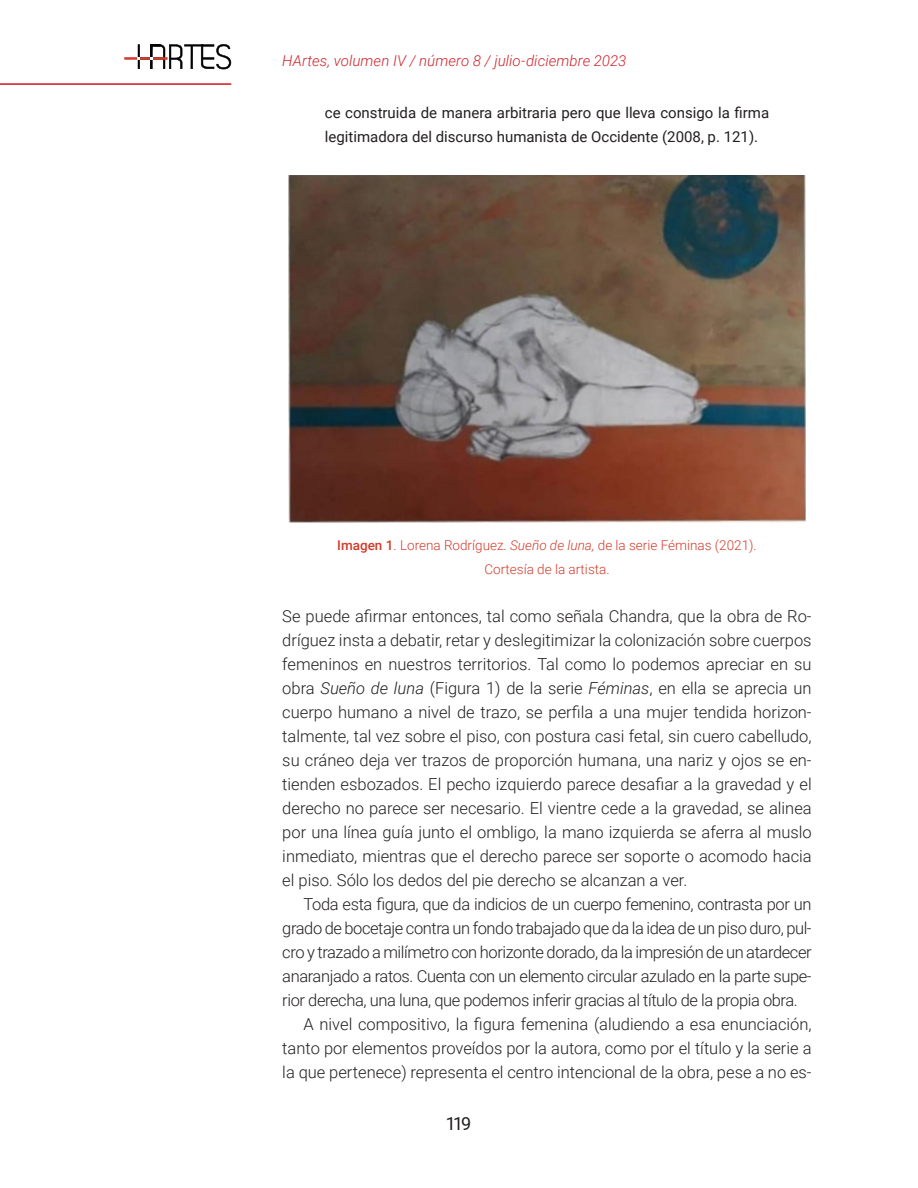
<style>
.page{position:relative;width:918px;height:1188px;background:#fff}
.page>*{position:absolute;margin:0;border:0;box-sizing:border-box;transform-origin:0 0}
.t1{font:18px "Roboto";color:#231f20}
.Originales_y_dictame{font:300 16.5px/24px "Roboto";color:#231f20;text-align:justify}
.Citas{font:15px/24px "Roboto";color:#231f20}
.t2{font:italic 300 15px "Roboto";letter-spacing:.005em;color:#d1232a}
.Originales_y_dictame-2{font:300 13.5px "Roboto";color:#d13c2c}
.s1{font-weight:500}
.s2{font-style:italic}
</style>
<div class="page">
<hr style="left:0;top:83px;width:231px;height:2px;background:#cd1719">
<svg style="left:124px;top:44px;width:107px;height:25px"></svg>
<img style="left:288px;top:176px;width:518px;height:346px">
<p class="t2" style="left:282px;top:50px;width:345px">HArtes, volumen IV / número 8 / julio-diciembre 2023</p>
<p class="Citas" style="left:325px;top:100px;width:446px">ce construida de manera arbitraria pero que lleva consigo la firma legitimadora del discurso humanista de Occidente (2008, p. 121).</p>
<p class="Originales_y_dictame-2" style="left:337px;top:535px;width:421px"><span class="s1">Imagen 1</span>. Lorena Rodríguez. <span class="s2">Sueño de luna,</span> de la serie Féminas (2021).</p>
<p class="Originales_y_dictame-2" style="left:484px;top:559px;width:127px">Cortesía de la artista.</p>
<p class="Originales_y_dictame" style="left:282px;top:603px;width:531px">Se puede afirmar entonces, tal como señala Chandra, que la obra de Ro&shy;dríguez insta a debatir, retar y deslegitimizar la colonización sobre cuerpos femeninos en nuestros territorios. Tal como lo podemos apreciar en su obra <span class="s2">Sueño de luna</span> (Figura 1) de la serie <span class="s2">Féminas</span>, en ella se aprecia un cuerpo humano a nivel de trazo, se perfila a una mujer tendida horizon&shy;talmente, tal vez sobre el piso, con postura casi fetal, sin cuero cabelludo, su cráneo deja ver trazos de proporción humana, una nariz y ojos se en&shy;tienden esbozados. El pecho izquierdo parece desafiar a la gravedad y el derecho no parece ser necesario. El vientre cede a la gravedad, se alinea por una línea guía junto el ombligo, la mano izquierda se aferra al muslo inmediato, mientras que el derecho parece ser soporte o acomodo hacia el piso. Sólo los dedos del pie derecho se alcanzan a ver.</p>
<p class="Originales_y_dictame" style="left:282px;top:891px;width:531px;text-indent:21px">Toda esta figura, que da indicios de un cuerpo femenino, contrasta por un grado de bocetaje contra un fondo trabajado que da la idea de un piso duro, pul&shy;cro y trazado a milímetro con horizonte dorado, da la impresión de un atardecer anaranjado a ratos. Cuenta con un elemento circular azulado en la parte supe&shy;rior derecha, una luna, que podemos inferir gracias al título de la propia obra.</p>
<p class="Originales_y_dictame" style="left:282px;top:1011px;width:531px;text-indent:21px">A nivel compositivo, la figura femenina (aludiendo a esa enunciación, tanto por elementos proveídos por la autora, como por el título y la serie a la que pertenece) representa el centro intencional de la obra, pese a no es-</p>
<p class="t1" style="left:446px;top:1111px;width:27px">119</p>
</div>
